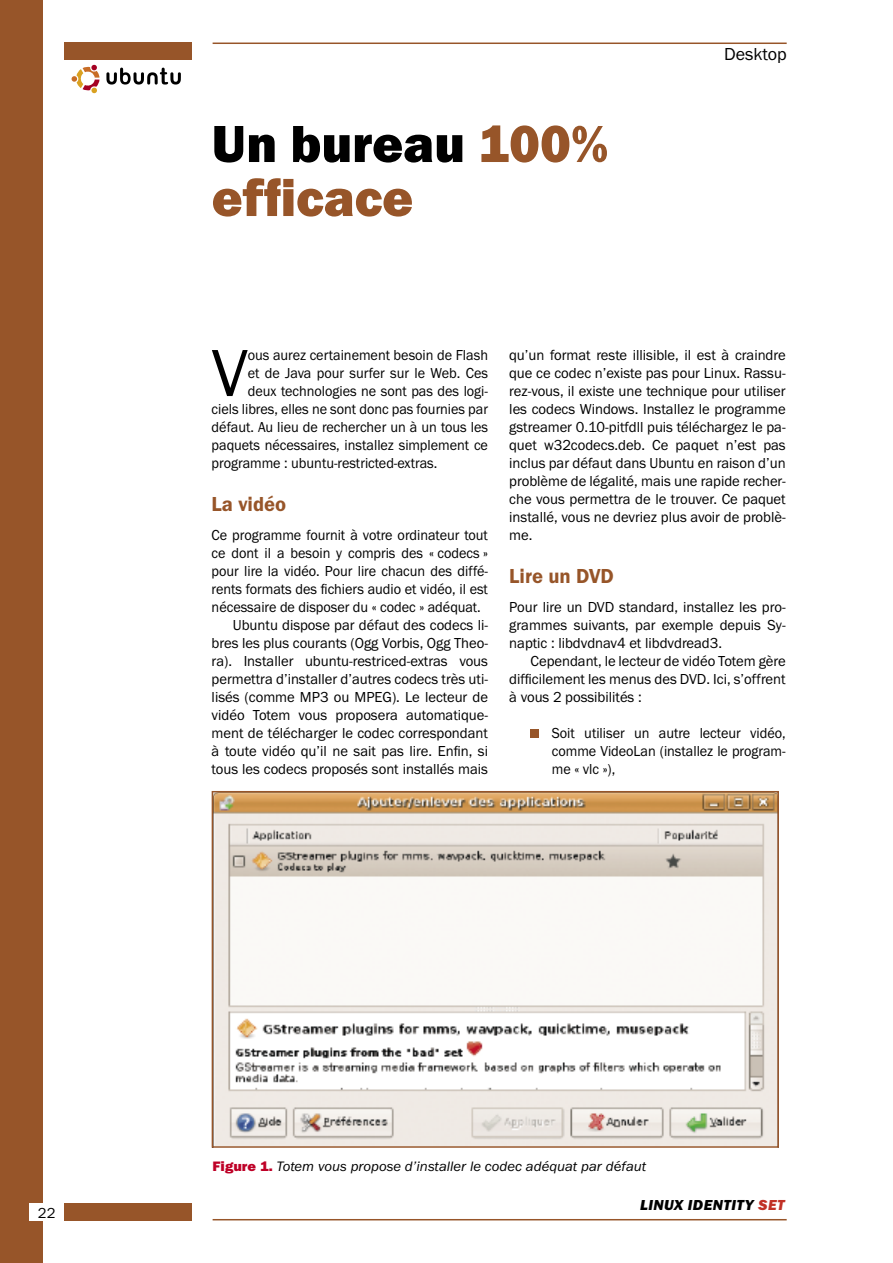
<style>
.page{position:relative;width:893px;height:1263px;background:#fff}
.page>*{position:absolute;margin:0;border:0;box-sizing:border-box;transform-origin:0 0}
.t1{font:69px "Franklin Got URWTCE Boo";color:#000}
.tytul{font:54px/54px "Franklin Got URWTCE Hea";color:#975529}
.tytulik{font:21px "Franklin Got URWTCE Dem";color:#975529}
.top{font:18px "Franklin Got URWTCE Boo";color:#000}
.punkty{font:15px/18px "Franklin Got URWTCE Boo";color:#000;text-align:justify}
.punkty-2{font:15px/18px "Franklin Got URWTCE Boo";color:#000;text-align:justify;scale:.95 1}
.t2{font:15px "Franklin Got URWTCE Hea Ita";letter-spacing:.03em;color:#000}
.podpisy{font:14.1px "Franklin Got URWTCE Boo Ita";color:#000;scale:1.04 1}
.s1{color:#000}
.s2{font-family:"Franklin Got URWTCE Hea";color:#be0027}
.s3{font-family:"Franklin Got URWTCE Boo"}
.s4{color:#c13126}
</style>
<div class="page">
<div style="left:0;top:0;width:43px;height:1263px;background:#975529"></div>
<div style="left:64px;top:43px;width:127px;height:17px;background:#975529"></div>
<hr style="left:213px;top:43px;width:574px;height:1px;background:#975529">
<div style="left:64px;top:1203px;width:127px;height:17px;background:#975529"></div>
<hr style="left:213px;top:1219px;width:574px;height:1px;background:#975529">
<div style="left:30px;top:1203px;width:34px;height:17px;background:#fff"></div>
<svg style="left:106px;top:68px;width:75px;height:17px"></svg>
<svg style="left:72px;top:65px;width:28px;height:28px"></svg>
<div style="left:531px;top:729px;width:8px;height:9px;background:#975529"></div>
<img style="left:214px;top:793px;width:563px;height:353px">
<p class="punkty" style="left:38px;top:1204px;width:19px">22</p>
<p class="tytul" style="left:212px;top:117px;width:398px"><span class="s1">Un bureau</span> 100% efficace</p>
<p class="top" style="left:724px;top:44px;width:64px">Desktop</p>
<p class="t1" style="left:212px;top:335px;width:38px">V</p>
<p class="punkty-2" style="left:248px;top:346px;width:254px">ous aurez certainement besoin de Flash</p>
<p class="punkty-2" style="left:248px;top:364px;width:254px">et de Java pour surfer sur le Web. Ces</p>
<p class="punkty-2" style="left:248px;top:382px;width:254px">deux technologies ne sont pas des logi-</p>
<p class="punkty-2" style="left:212px;top:400px;width:292px">ciels libres, elles ne sont donc pas fournies par</p>
<p class="punkty-2" style="left:212px;top:418px;width:292px">défaut. Au lieu de rechercher un à un tous les</p>
<p class="punkty-2" style="left:212px;top:436px;width:292px">paquets nécessaires, installez simplement ce</p>
<p class="punkty-2" style="left:212px;top:454px;width:239px">programme : ubuntu-restricted-extras.</p>
<p class="tytulik" style="left:212px;top:492px;width:76px">La vidéo</p>
<p class="punkty-2" style="left:212px;top:526px;width:292px">Ce programme fournit à votre ordinateur tout ce dont il a besoin y compris des « codecs » pour lire la vidéo. Pour lire chacun des diffé&shy;rents formats des fichiers audio et vidéo, il est nécessaire de disposer du « codec » adéquat.</p>
<p class="punkty" style="left:212px;top:616px;width:278px;text-indent:21px">Ubuntu dispose par défaut des codecs li&shy;bres les plus courants (Ogg Vorbis, Ogg Theo&shy;ra). Installer ubuntu-restriced-extras vous permettra d’installer d’autres codecs très uti&shy;lisés (comme MP3 ou MPEG). Le lecteur de vidéo Totem vous proposera automatique&shy;ment de télécharger le codec correspondant à toute vidéo qu’il ne sait pas lire. Enfin, si tous les codecs proposés sont installés mais</p>
<p class="punkty" style="left:509px;top:346px;width:278px">qu’un format reste illisible, il est à craindre que ce codec n’existe pas pour Linux. Rassu&shy;rez-vous, il existe une technique pour utiliser les codecs Windows. Installez le programme gstreamer 0.10-pitfdll puis téléchargez le pa&shy;quet w32codecs.deb. Ce paquet n’est pas inclus par défaut dans Ubuntu en raison d’un problème de légalité, mais une rapide recher&shy;che vous permettra de le trouver. Ce paquet installé, vous ne devriez plus avoir de problè&shy;me.</p>
<p class="tytulik" style="left:509px;top:564px;width:106px">Lire un DVD</p>
<p class="punkty" style="left:509px;top:598px;width:278px">Pour lire un DVD standard, installez les pro&shy;grammes suivants, par exemple depuis Sy&shy;naptic : libdvdnav4 et libdvdread3.</p>
<p class="punkty" style="left:509px;top:652px;width:278px;text-indent:21px">Cependant, le lecteur de vidéo Totem gère difficilement les menus des DVD. Ici, s’offrent à vous 2 possibilités :</p>
<p class="punkty-2" style="left:552px;top:724px;width:248px">Soit utiliser un autre lecteur vidéo, comme VideoLan (installez le program&shy;me « vlc »),</p>
<p class="podpisy" style="left:213px;top:1158px;width:419px"><span class="s2">Figure 1.</span> Totem vous propose d’installer le codec adéquat par d<span class="s3">é</span>faut</p>
<p class="t2" style="left:640px;top:1197px;width:146px">LINUX IDENTITY <span class="s4">SET</span></p>
</div>
